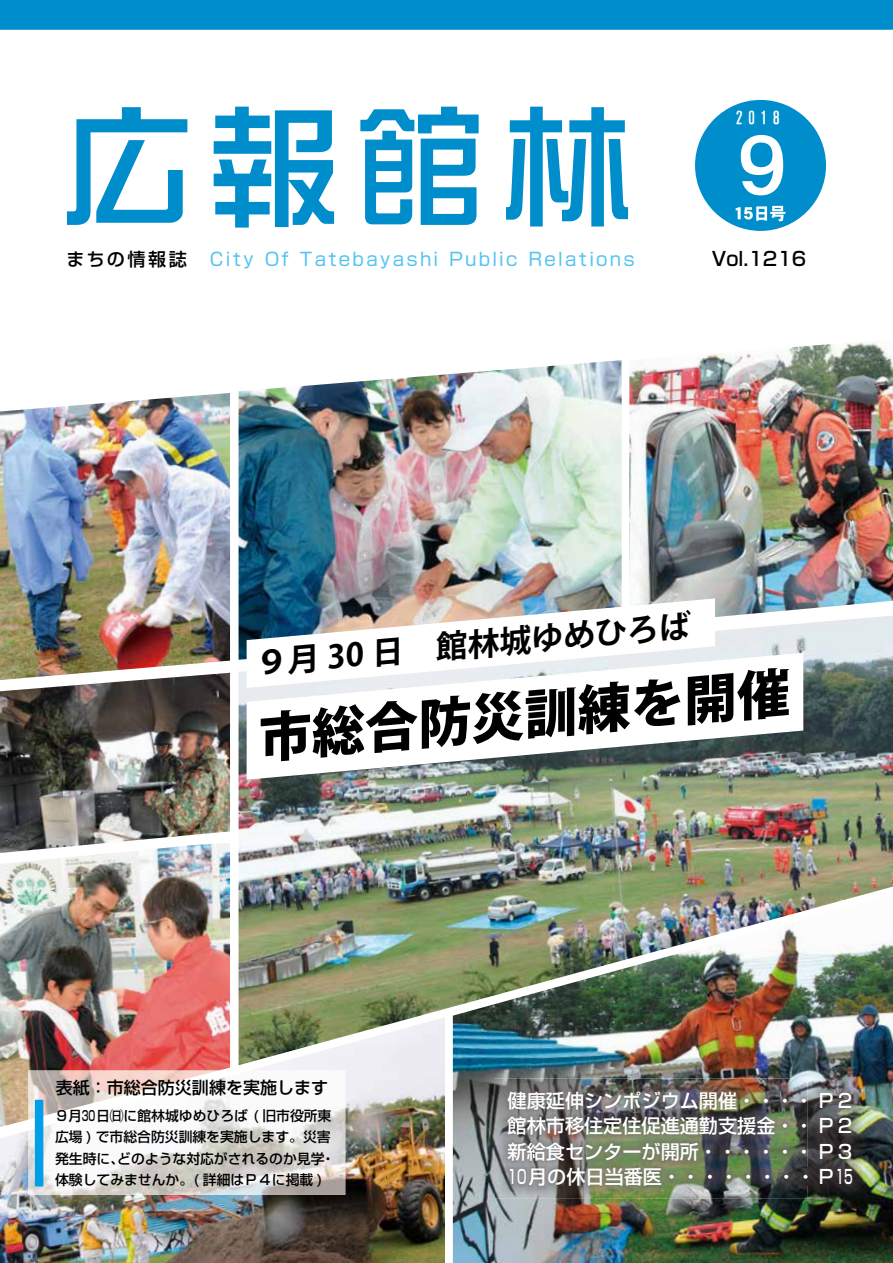
<style>
.page{position:relative;width:893px;height:1263px;background:#fff}
.page>*{position:absolute;margin:0;border:0;box-sizing:border-box;transform-origin:0 0}
.t1{font:74.4px "HG Gothic E";color:#fff}
.t2{font:800 52.95px "Koz Go Pro";color:#000}
.t3{font:700 31.8px "Koz Go Pro";color:#000}
.t4{font:500 19.2px/25.5px "Shin Go Pro";color:#fff;text-align:justify}
.t5{font:500 19.2px "Shin Go Pro";color:#000}
.t6{font:18px "Shin Go Pro";letter-spacing:.13em;color:#54c3f1}
.t7{font:500 18px "Shin Go Pro";letter-spacing:.135em;color:#000}
.t8{font:500 16.95px "Shin Go Pro";color:#000}
.t9{font:16.95px "HG Gothic E";color:#fff}
.t10{font:500 13.8px/21.3px "Shin Go Pro";color:#000}
</style>
<div class="page">
<img style="left:453px;top:1065px;width:440px;height:198px">
<img style="left:0;top:1017px;width:445px;height:246px">
<img style="left:239px;top:625px;width:654px;height:440px">
<img style="left:239px;top:360px;width:383px;height:300px">
<img style="left:0;top:393px;width:230px;height:280px">
<img style="left:0;top:673px;width:230px;height:170px">
<img style="left:0;top:843px;width:230px;height:284px">
<img style="left:629px;top:341px;width:264px;height:284px">
<img style="left:28px;top:1120px;width:133px;height:75px">
<img style="left:161px;top:1070px;width:138px;height:125px">
<img style="left:299px;top:1070px;width:46px;height:125px">
<img style="left:28px;top:1070px;width:190px;height:50px">
<div style="left:0;top:0;width:893px;height:30px;background:#008dcb"></div>
<div style="left:695px;top:100px;width:131px;height:131px;background:#008dcb;border-radius:50%"></div>
<svg style="left:67px;top:107px;width:561px;height:121px"></svg>
<svg style="left:736px;top:206px;width:49px;height:15px"></svg>
<img style="left:495px;top:1078px;width:325px;height:121px">
<img style="left:529px;top:1168px;width:278px;height:18px">
<div style="left:35px;top:1100px;width:8px;height:86px;background:#00a0e9"></div>
<img style="left:807px;top:1079px;width:58px;height:118px">
<svg style="left:807px;top:1168px;width:1px;height:18px"></svg>
<img style="left:247px;top:598px;width:468px;height:55px">
<svg style="left:247px;top:653px;width:556px;height:127px"></svg>
<p class="t9" style="left:735px;top:109px;width:47px">2018</p>
<h3 class="t7" style="left:67px;top:244px;width:122px">まちの情報誌</h3>
<h3 class="t6" style="left:210px;top:244px;width:45px">City</h3>
<h3 class="t6" style="left:265px;top:244px;width:25px">Of</h3>
<h3 class="t6" style="left:300px;top:244px;width:140px">Tatebayashi</h3>
<h3 class="t6" style="left:449px;top:244px;width:70px">Public</h3>
<h3 class="t6" style="left:529px;top:244px;width:108px">Relations</h3>
<h1 class="t1" style="left:723px;top:129px;width:76px">９</h1>
<h3 class="t5" style="left:712px;top:243px;width:96px">Vol.1216</h3>
<h3 class="t3" style="left:253px;top:643px;width:438px;rotate:-5deg">９月 30 日　館林城ゆめひろば</h3>
<h2 class="t2" style="left:254px;top:704px;width:535px;rotate:-5deg">市総合防災訓練を開催</h2>
<p class="t8" style="left:56px;top:1074px;width:274px">表紙：市総合防災訓練を実施します</p>
<p class="t10" style="left:55px;top:1103px;width:278px">９月30日㈰に館林城ゆめひろば ( 旧市役所東</p>
<p class="t10" style="left:55px;top:1125px;width:277px">広場 ) で市総合防災訓練を実施します。災害</p>
<p class="t10" style="left:321px;top:1146px;width:15px">・</p>
<p class="t10" style="left:117px;top:1146px;width:209px">どのような対応がされるのか見学</p>
<p class="t10" style="left:55px;top:1146px;width:269px">発生時に、<br>体験してみませんか。( 詳細はＰ４に掲載 (</p>
<h3 class="t4" style="left:508px;top:1085px;width:349px">健康延伸シンポジウム開催・・・・Ｐ２館林市移住定住促進通勤支援金・・Ｐ２新給食センターが開所・・・・・・Ｐ３<br>10月の休日当番医・・・・・・・・Ｐ15</h3>
</div>
